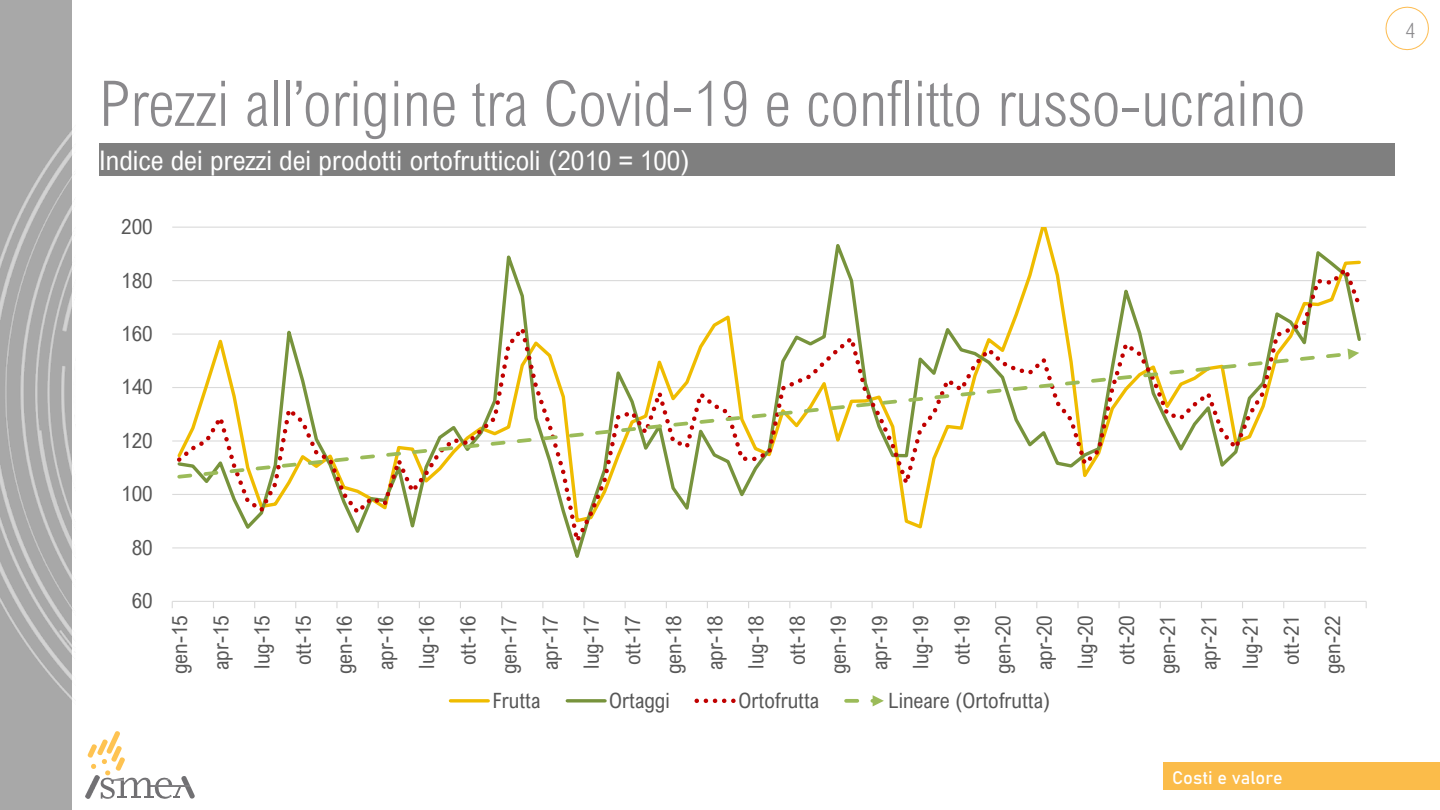
<style>
.page{position:relative;width:1440px;height:810px;background:#fff}
.page>*{position:absolute;margin:0;border:0;box-sizing:border-box;transform-origin:0 0}
.t1{font:300 63px "Arial Nova Cond";color:#8a898c}
.t2{font:27px "Arial Nova Cond";color:#fff}
.t3{font:21px "Arial Nova Cond";color:#575757}
.t4{font:300 21px "Arial Nova Cond";color:#8a898c}
.t5{font:18px "Bahnschrift";color:#fff}
</style>
<div class="page">
<img style="left:86px;top:790px;width:2px;height:8px">
<svg style="left:88px;top:731px;width:107px;height:68px"></svg>
<svg style="left:1385px;top:6px;width:44px;height:45px"></svg>
<img style="left:0;top:0;width:73px;height:810px">
<div style="left:1164px;top:762px;width:276px;height:28px;background:#fbbc4a"></div>
<div style="left:99px;top:143px;width:1296px;height:33px;background:#7f7f7f"></div>
<hr style="left:172px;top:547px;width:1194px;height:1px;background:#dadada">
<hr style="left:172px;top:494px;width:1194px;height:1px;background:#dadada">
<hr style="left:172px;top:387px;width:1194px;height:1px;background:#dadada">
<hr style="left:172px;top:334px;width:1194px;height:1px;background:#dadada">
<hr style="left:172px;top:280px;width:1194px;height:1px;background:#dadada">
<hr style="left:172px;top:227px;width:1194px;height:1px;background:#dadada">
<hr style="left:172px;top:601px;width:1194px;height:1px;background:#dadada">
<svg style="left:336px;top:602px;width:2px;height:6px"></svg>
<svg style="left:830px;top:602px;width:2px;height:6px"></svg>
<svg style="left:1077px;top:602px;width:2px;height:6px"></svg>
<svg style="left:1118px;top:602px;width:2px;height:6px"></svg>
<svg style="left:1324px;top:602px;width:2px;height:6px"></svg>
<svg style="left:173px;top:261px;width:1192px;height:293px"></svg>
<svg style="left:175px;top:350px;width:1179px;height:131px"></svg>
<svg style="left:1347px;top:348px;width:12px;height:12px"></svg>
<svg style="left:450px;top:699px;width:38px;height:4px"></svg>
<svg style="left:567px;top:699px;width:38px;height:4px"></svg>
<svg style="left:697px;top:699px;width:37px;height:4px"></svg>
<svg style="left:846px;top:695px;width:38px;height:11px"></svg>
<h2 class="t1" style="left:99px;top:65px;width:1208px">Prezzi all’origine tra Covid-19 e conflitto russo-ucraino</h2>
<p class="t2" style="left:99px;top:144px;width:592px">Indice dei prezzi dei prodotti ortofrutticoli (2010 = 100)</p>
<p class="t3" style="left:121px;top:214px;width:33px">200</p>
<p class="t3" style="left:121px;top:267px;width:33px">180</p>
<p class="t3" style="left:121px;top:321px;width:33px">160</p>
<p class="t3" style="left:121px;top:374px;width:33px">140</p>
<p class="t3" style="left:121px;top:428px;width:33px">120</p>
<p class="t3" style="left:121px;top:481px;width:33px">100</p>
<p class="t3" style="left:132px;top:534px;width:22px">80</p>
<p class="t3" style="left:132px;top:588px;width:22px">60</p>
<p class="t3" style="left:167px;top:674px;width:60px;rotate:-90deg">gen-15</p>
<p class="t3" style="left:208px;top:670px;width:56px;rotate:-90deg">apr-15</p>
<p class="t3" style="left:249px;top:669px;width:55px;rotate:-90deg">lug-15</p>
<p class="t3" style="left:290px;top:665px;width:52px;rotate:-90deg">ott-15</p>
<p class="t3" style="left:331px;top:674px;width:60px;rotate:-90deg">gen-16</p>
<p class="t3" style="left:373px;top:670px;width:56px;rotate:-90deg">apr-16</p>
<p class="t3" style="left:414px;top:669px;width:55px;rotate:-90deg">lug-16</p>
<p class="t3" style="left:455px;top:665px;width:52px;rotate:-90deg">ott-16</p>
<p class="t3" style="left:496px;top:674px;width:60px;rotate:-90deg">gen-17</p>
<p class="t3" style="left:537px;top:670px;width:56px;rotate:-90deg">apr-17</p>
<p class="t3" style="left:579px;top:669px;width:55px;rotate:-90deg">lug-17</p>
<p class="t3" style="left:620px;top:665px;width:52px;rotate:-90deg">ott-17</p>
<p class="t3" style="left:661px;top:674px;width:60px;rotate:-90deg">gen-18</p>
<p class="t3" style="left:702px;top:670px;width:56px;rotate:-90deg">apr-18</p>
<p class="t3" style="left:743px;top:669px;width:55px;rotate:-90deg">lug-18</p>
<p class="t3" style="left:784px;top:665px;width:52px;rotate:-90deg">ott-18</p>
<p class="t3" style="left:826px;top:674px;width:60px;rotate:-90deg">gen-19</p>
<p class="t3" style="left:867px;top:670px;width:56px;rotate:-90deg">apr-19</p>
<p class="t3" style="left:908px;top:669px;width:55px;rotate:-90deg">lug-19</p>
<p class="t3" style="left:949px;top:665px;width:52px;rotate:-90deg">ott-19</p>
<p class="t3" style="left:990px;top:674px;width:60px;rotate:-90deg">gen-20</p>
<p class="t3" style="left:1031px;top:670px;width:56px;rotate:-90deg">apr-20</p>
<p class="t3" style="left:1073px;top:669px;width:55px;rotate:-90deg">lug-20</p>
<p class="t3" style="left:1114px;top:665px;width:52px;rotate:-90deg">ott-20</p>
<p class="t3" style="left:1155px;top:674px;width:60px;rotate:-90deg">gen-21</p>
<p class="t3" style="left:1196px;top:670px;width:56px;rotate:-90deg">apr-21</p>
<p class="t3" style="left:1237px;top:669px;width:55px;rotate:-90deg">lug-21</p>
<p class="t3" style="left:1278px;top:665px;width:52px;rotate:-90deg">ott-21</p>
<p class="t3" style="left:1320px;top:674px;width:60px;rotate:-90deg">gen-22</p>
<p class="t3" style="left:492px;top:687px;width:50px">Frutta</p>
<p class="t3" style="left:609px;top:687px;width:62px">Ortaggi</p>
<p class="t3" style="left:739px;top:687px;width:82px">Ortofrutta</p>
<p class="t3" style="left:888px;top:687px;width:163px">Lineare (Ortofrutta)</p>
<p class="t5" style="left:1172px;top:764px;width:112px">Costi e valore</p>
<p class="t4" style="left:1406px;top:17px;width:11px">4</p>
</div>
